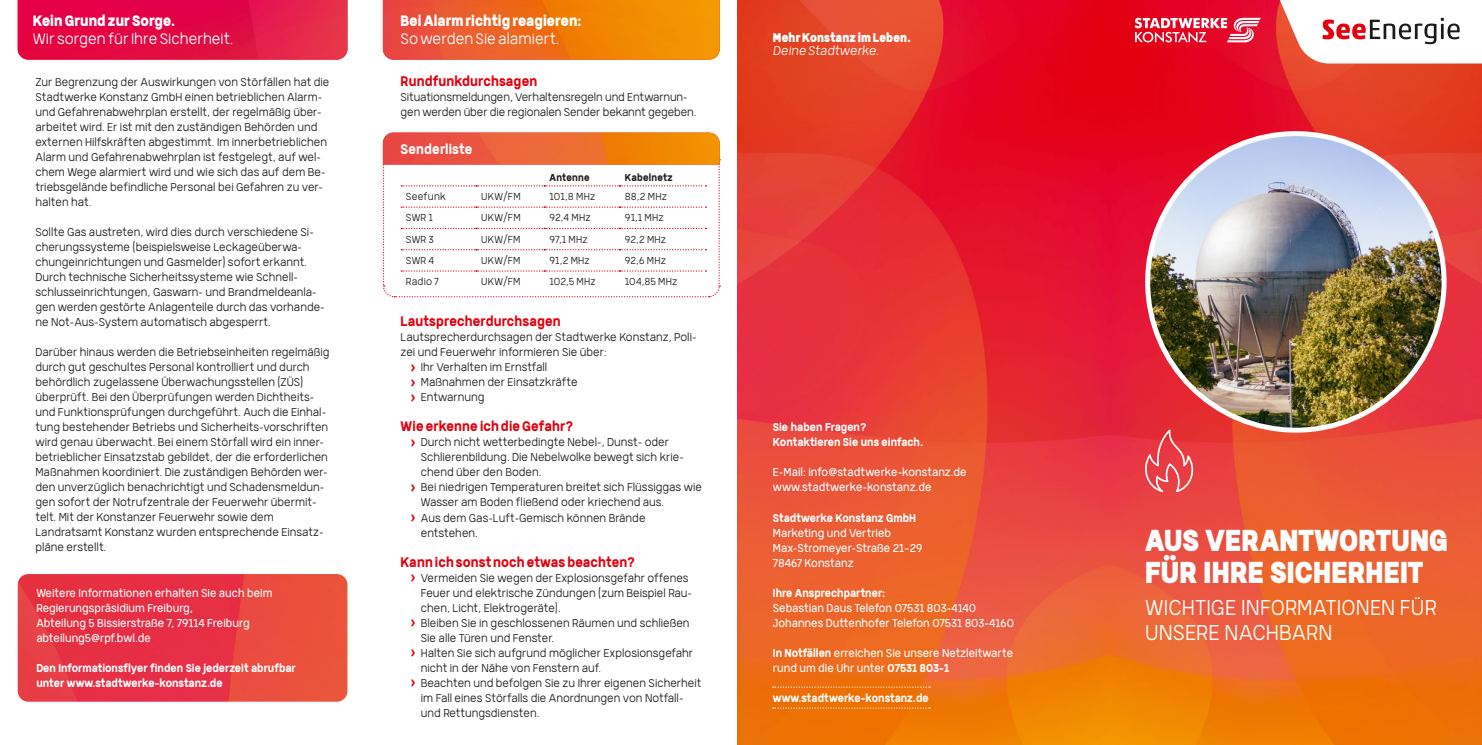
<style>
.page{position:relative;width:1482px;height:745px;background:#fff}
.page>*{position:absolute;margin:0;border:0;box-sizing:border-box;transform-origin:0 0}
.P-Titel{font:900 30px/32.5px "Germalt";letter-spacing:.005em;color:#fff}
.P-Titel-Head{font:300 21.25px/25px "Germalt";letter-spacing:.005em;color:#fff}
.H1-Header_negativ{font:300 15px/18px "Germalt";color:#fff}
.H1-Header_negativ-2{font:900 15px/18px "Germalt";letter-spacing:.005em;color:#fff}
.H2-Headline_ROT{font:700 13.75px "Germalt";letter-spacing:.01em;color:#e3000f}
.H2-Headline_negativ{font:700 13.75px "Germalt";letter-spacing:.01em;color:#fff}
.t1{font:900 12.5px "Germalt";letter-spacing:.015em;color:#fff}
.t2{font:italic 300 12.5px "Germalt";letter-spacing:.005em;color:#fff}
.Fließtext_positiv{font:300 11.25px/15px "Germalt";color:#1a1a18}
.Fließtext_negativ{font:300 11.25px/15px "Germalt";color:#fff}
.Fließtext_negativ-2{font:700 11.25px/15px "Germalt";color:#fff}
.H1-Kontakt{font:700 11.25px/15px "Germalt";color:#fff}
.H2-Fließtext{font:700 11.25px "Germalt";color:#fff}
.Tabelle_Tabellentext{font:300 10px "Germalt";letter-spacing:.02em;color:#1a1a18}
.Tabelle_Tabellentext-2{font:700 10px "Germalt";letter-spacing:.02em;color:#1a1a18}
.s1{font-weight:900}
.s2{font-weight:300}
.s3{font-family:"Nunito Sans 7 pt";font-weight:400;font-size:18.75px;color:#e3000f}
.s4{font-weight:700}
</style>
<div class="page">
<img style="left:18px;top:0;width:329px;height:60px">
<img style="left:737px;top:0;width:744px;height:744px">
<svg style="left:772px;top:686px;width:157px;height:1px"></svg>
<svg style="left:772px;top:707px;width:157px;height:1px"></svg>
<img style="left:383px;top:0;width:336px;height:60px">
<svg style="left:382px;top:132px;width:338px;height:166px"></svg>
<img style="left:18px;top:574px;width:329px;height:127px">
<img style="left:1147px;top:133px;width:296px;height:297px;border-radius:148px">
<svg style="left:1134px;top:18px;width:126px;height:25px"></svg>
<svg style="left:1275px;top:0;width:206px;height:63px"></svg>
<svg style="left:1143px;top:429px;width:51px;height:63px;background:#e95359"></svg>
<h1 class="H1-Header_negativ" style="left:33px;top:12px;width:202px"><span class="s1">Kein Grund zur Sorge.<br></span>Wir sorgen für Ihre Sicherheit.</h1>
<p class="Fließtext_positiv" style="left:35px;top:74px;width:295px">Zur Begrenzung der Auswirkungen von Störfällen hat die Stadtwerke Konstanz GmbH einen betrieblichen Alarm&shy;und Gefahrenabwehrplan erstellt, der regelmäßig über&shy;arbeitet wird. Er ist mit den zuständigen Behörden und externen Hilfskräften abgestimmt. Im innerbetrieblichen Alarm und Gefahrenabwehrplan ist festgelegt, auf wel&shy;chem Wege alarmiert wird und wie sich das auf dem Be&shy;triebsgelände befindliche Personal bei Gefahren zu ver&shy;halten hat.</p>
<p class="Fließtext_positiv" style="left:35px;top:224px;width:291px">Sollte Gas austreten, wird dies durch verschiedene Si&shy;cherungssysteme (beispielsweise Leckageüberwa&shy;chungeinrichtungen und Gasmelder) sofort erkannt.<br>Durch technische Sicherheitssysteme wie Schnell&shy;schlusseinrichtungen, Gaswarn- und Brandmeldeanla&shy;gen werden gestörte Anlagenteile durch das vorhande&shy;ne Not-Aus-System automatisch abgesperrt.</p>
<p class="Fließtext_positiv" style="left:35px;top:344px;width:296px">Darüber hinaus werden die Betriebseinheiten regelmäßig durch gut geschultes Personal kontrolliert und durch behördlich zugelassene Überwachungsstellen (ZÜS) überprüft. Bei den Überprüfungen werden Dichtheits&shy;und Funktionsprüfungen durchgeführt. Auch die Einhal&shy;tung bestehender Betriebs und Sicherheits-vorschriften wird genau überwacht. Bei einem Störfall wird ein inner&shy;betrieblicher Einsatzstab gebildet, der die erforderlichen Maßnahmen koordiniert. Die zuständigen Behörden wer&shy;den unverzüglich benachrichtigt und Schadensmeldun&shy;gen sofort der Notrufzentrale der Feuerwehr übermit&shy;telt. Mit der Konstanzer Feuerwehr sowie dem Landratsamt Konstanz wurden entsprechende Einsatz&shy;pläne erstellt.</p>
<h2 class="Fließtext_negativ" style="left:36px;top:584px;width:238px">Weitere Informationen erhalten Sie auch beim</h2>
<p class="Fließtext_negativ" style="left:36px;top:599px;width:158px">Regierungspräsidium Freiburg,</p>
<p class="Fließtext_negativ" style="left:36px;top:614px;width:215px">Abteilung 5 Bissierstraße 7, 79114 Freiburg</p>
<p class="Fließtext_negativ" style="left:36px;top:629px;width:116px">abteilung5@rpf.bwl.de</p>
<p class="Fließtext_negativ-2" style="left:36px;top:659px;width:261px">Den Informationsflyer finden Sie jederzeit abrufbar unter www.stadtwerke-konstanz.de</p>
<h1 class="H1-Header_negativ-2" style="left:400px;top:12px;width:182px">Bei Alarm richtig reagieren:<br><span class="s2">So werden Sie alamiert.</span></h1>
<h2 class="H2-Headline_ROT" style="left:400px;top:73px;width:138px">Rundfunkdurchsagen</h2>
<p class="Fließtext_positiv" style="left:400px;top:89px;width:297px">Situationsmeldungen, Verhaltensregeln und Entwarnun&shy;gen werden über die regionalen Sender bekannt gegeben.</p>
<h2 class="H2-Headline_negativ" style="left:400px;top:140px;width:73px">Senderliste</h2>
<p class="Tabelle_Tabellentext-2" style="left:549px;top:171px;width:42px">Antenne</p>
<p class="Tabelle_Tabellentext-2" style="left:625px;top:171px;width:49px">Kabelnetz</p>
<p class="Tabelle_Tabellentext" style="left:406px;top:190px;width:42px">Seefunk</p>
<p class="Tabelle_Tabellentext" style="left:481px;top:190px;width:41px">UKW/FM</p>
<p class="Tabelle_Tabellentext" style="left:549px;top:190px;width:47px">101,8 MHz</p>
<p class="Tabelle_Tabellentext" style="left:625px;top:190px;width:44px">88,2 MHz</p>
<p class="Tabelle_Tabellentext" style="left:406px;top:212px;width:29px">SWR 1</p>
<p class="Tabelle_Tabellentext" style="left:481px;top:212px;width:41px">UKW/FM</p>
<p class="Tabelle_Tabellentext" style="left:549px;top:212px;width:43px">92,4 MHz</p>
<p class="Tabelle_Tabellentext" style="left:625px;top:212px;width:40px">91,1 MHz</p>
<p class="Tabelle_Tabellentext" style="left:406px;top:233px;width:29px">SWR 3</p>
<p class="Tabelle_Tabellentext" style="left:481px;top:233px;width:41px">UKW/FM</p>
<p class="Tabelle_Tabellentext" style="left:549px;top:233px;width:40px">97,1 MHz</p>
<p class="Tabelle_Tabellentext" style="left:625px;top:233px;width:43px">92,2 MHz</p>
<p class="Tabelle_Tabellentext" style="left:406px;top:254px;width:30px">SWR 4</p>
<p class="Tabelle_Tabellentext" style="left:481px;top:254px;width:41px">UKW/FM</p>
<p class="Tabelle_Tabellentext" style="left:549px;top:254px;width:42px">91,2 MHz</p>
<p class="Tabelle_Tabellentext" style="left:625px;top:254px;width:43px">92,6 MHz</p>
<p class="Tabelle_Tabellentext" style="left:406px;top:275px;width:35px">Radio 7</p>
<p class="Tabelle_Tabellentext" style="left:481px;top:275px;width:41px">UKW/FM</p>
<p class="Tabelle_Tabellentext" style="left:549px;top:275px;width:48px">102,5 MHz</p>
<p class="Tabelle_Tabellentext" style="left:625px;top:275px;width:54px">104,85 MHz</p>
<h2 class="H2-Headline_ROT" style="left:400px;top:313px;width:162px">Lautsprecherdurchsagen</h2>
<p class="Fließtext_positiv" style="left:400px;top:329px;width:297px">Lautsprecherdurchsagen der Stadtwerke Konstanz, Poli&shy;zei und Feuerwehr informieren Sie über:</p>
<p class="Fließtext_positiv" style="left:410px;top:359px;width:139px"><span class="s3">›</span> Ihr Verhalten im Ernstfall</p>
<p class="Fließtext_positiv" style="left:410px;top:374px;width:169px"><span class="s3">›</span> Maßnahmen der Einsatzkräfte</p>
<p class="Fließtext_positiv" style="left:410px;top:389px;width:76px"><span class="s3">›</span> Entwarnung</p>
<h2 class="H2-Headline_ROT" style="left:400px;top:418px;width:174px">Wie erkenne ich die Gefahr?</h2>
<p class="Fließtext_positiv" style="left:421px;top:434px;width:264px;text-indent:-11px"><span class="s3">›</span> Durch nicht wetterbedingte Nebel-, Dunst- oder<br>Schlierenbildung. Die Nebelwolke bewegt sich krie&shy;chend über den Boden.</p>
<p class="Fließtext_positiv" style="left:421px;top:479px;width:282px;text-indent:-11px"><span class="s3">›</span> Bei niedrigen Temperaturen breitet sich Flüssiggas wie<br>Wasser am Boden fließend oder kriechend aus.</p>
<p class="Fließtext_positiv" style="left:421px;top:509px;width:226px;text-indent:-11px"><span class="s3">›</span> Aus dem Gas-Luft-Gemisch können Brände entstehen.</p>
<h2 class="H2-Headline_ROT" style="left:400px;top:553px;width:236px">Kann ich sonst noch etwas beachten?</h2>
<p class="Fließtext_positiv" style="left:421px;top:569px;width:273px;text-indent:-11px"><span class="s3">›</span> Vermeiden Sie wegen der Explosionsgefahr offenes<br>Feuer und elektrische Zündungen (zum Beispiel Rau&shy;chen, Licht, Elektrogeräte).</p>
<p class="Fließtext_positiv" style="left:421px;top:614px;width:270px;text-indent:-11px"><span class="s3">›</span> Bleiben Sie in geschlossenen Räumen und schließen<br>Sie alle Türen und Fenster.</p>
<p class="Fließtext_positiv" style="left:421px;top:644px;width:274px;text-indent:-11px"><span class="s3">›</span> Halten Sie sich aufgrund möglicher Explosionsgefahr nicht in der Nähe von Fenstern auf.</p>
<p class="Fließtext_positiv" style="left:421px;top:674px;width:282px;text-indent:-11px"><span class="s3">›</span> Beachten und befolgen Sie zu Ihrer eigenen Sicherheit im Fall eines Störfalls die Anordnungen von Notfall&shy;und Rettungsdiensten.</p>
<p class="t1" style="left:772px;top:30px;width:139px">Mehr Konstanz im Leben.</p>
<p class="t2" style="left:772px;top:43px;width:108px">Deine Stadtwerke.</p>
<h1 class="H1-Kontakt" style="left:772px;top:419px;width:152px">Sie haben Fragen?<br>Kontaktieren Sie uns einfach.</h1>
<p class="Fließtext_negativ" style="left:772px;top:464px;width:195px">E-Mail: info@stadtwerke-konstanz.de</p>
<p class="Fließtext_negativ" style="left:772px;top:479px;width:160px">www.stadtwerke-konstanz.de</p>
<p class="Fließtext_negativ-2" style="left:772px;top:509px;width:145px">Stadtwerke Konstanz GmbH</p>
<p class="Fließtext_negativ" style="left:772px;top:524px;width:120px">Marketing und Vertrieb</p>
<p class="Fließtext_negativ" style="left:772px;top:539px;width:151px">Max-Stromeyer-Straße 21—29</p>
<p class="Fließtext_negativ" style="left:772px;top:554px;width:82px">78467 Konstanz</p>
<h2 class="H2-Fließtext" style="left:772px;top:585px;width:114px">Ihre Ansprechpartner:</h2>
<p class="Fließtext_negativ" style="left:772px;top:599px;width:205px">Sebastian Daus Telefon 07531 803-4140</p>
<p class="Fließtext_negativ" style="left:772px;top:614px;width:242px">Johannes Duttenhofer Telefon 07531 803-4160</p>
<p class="Fließtext_negativ" style="left:772px;top:644px;width:242px"><span class="s4">In Notfällen</span> erreichen Sie unsere Netzleitwarte rund um die Uhr unter <span class="s4">07531 803-1</span></p>
<p class="Fließtext_negativ-2" style="left:772px;top:689px;width:157px">www.stadtwerke-konstanz.de</p>
<p class="P-Titel" style="left:1145px;top:523px;width:304px">AUS VERANTWORTUNG<br>FÜR IHRE SICHERHEIT</p>
<h1 class="P-Titel-Head" style="left:1145px;top:595px;width:293px">WICHTIGE INFORMATIONEN FÜR<br>UNSERE NACHBARN</h1>
</div>
